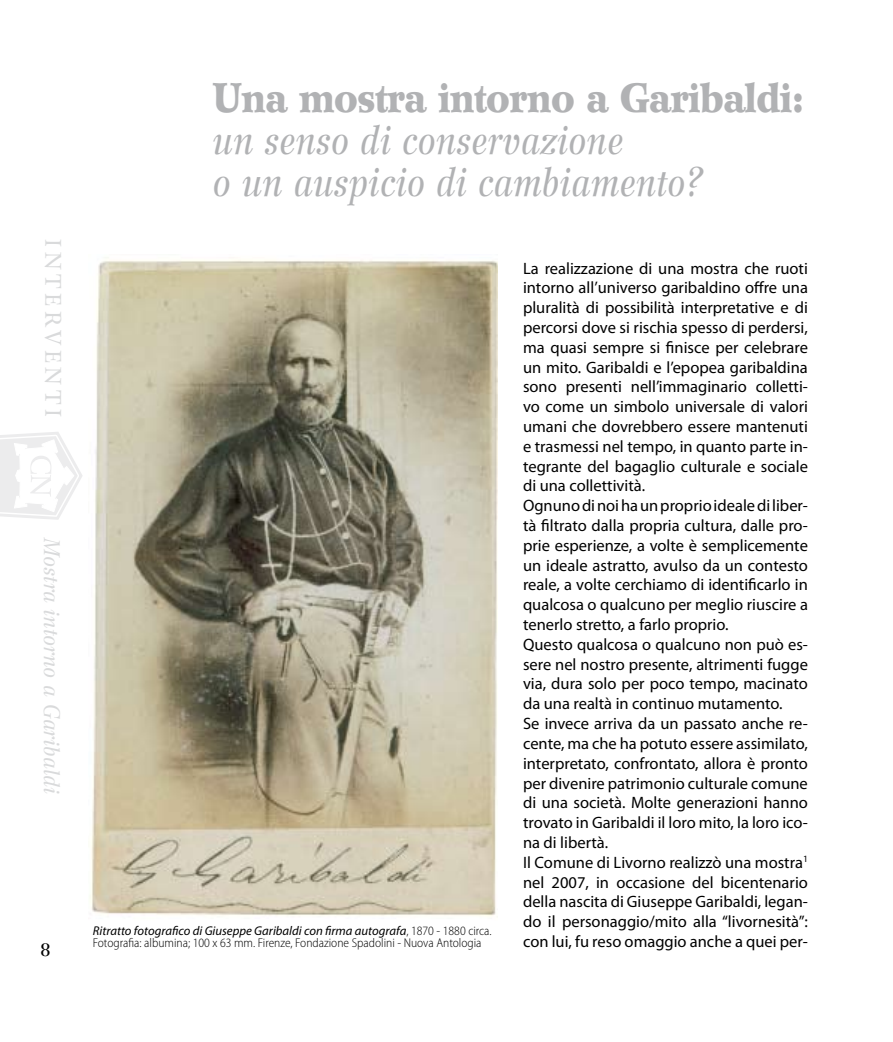
<style>
.page{position:relative;width:893px;height:1042px;background:#fff}
.page>*{position:absolute;margin:0;border:0;box-sizing:border-box;transform-origin:0 0}
.t1{font:italic 41.25px/42px "Wilke LT Std";letter-spacing:-.01em;color:#b1b2b4;scale:.91 1}
.t2{font:900 41.25px "Wilke LT Std";letter-spacing:-.03em;color:#b1b2b4;scale:.86 1}
.t3{font:italic 22.5px "Wilke LT Std";letter-spacing:-.01em;color:#d9dadb}
.t4{font:22.5px "Wilke LT Std";letter-spacing:.2em;color:#d9dadb}
.t5{font:16.5px/19.8px "Myriad Pro";color:#000}
.t6{font:300 semi-condensed 12.75px/12.8px "Myriad Pro";color:#000}
.s1{font-weight:400;font-style:italic;font-stretch:normal}
</style>
<div class="page">
<svg style="left:0;top:432px;width:82px;height:88px"></svg>
<img style="left:90px;top:257px;width:407px;height:660px">
<h2 class="t4" style="left:66px;top:239px;width:179px;rotate:90deg">INTERVENTI</h2>
<h2 class="t3" style="left:66px;top:537px;width:258px;rotate:90deg">Mostra intorno a Garibaldi</h2>
<h1 class="t2" style="left:213px;top:73px;width:690px">Una mostra intorno a Garibaldi:</h1>
<h1 class="t1" style="left:213px;top:119px;width:540px">un senso di conservazione<br>o un auspicio di cambiamento?</h1>
<p class="t6" style="left:93px;top:924px;width:400px"><span class="s1">Ritratto fotografico di Giuseppe Garibaldi con firma autografa</span>, 1870 - 1880 circa.<br>Fotografia: albumina; 100 x 63 mm. Firenze, Fondazione Spadolini - Nuova Antologia</p>
<p class="t5" style="left:523px;top:258px;width:286px">La realizzazione di una mostra che ruoti intorno all’universo garibaldino offre una pluralità di possibilità interpretative e di percorsi dove si rischia spesso di perdersi, ma quasi sempre si finisce per celebrare un mito. Garibaldi e l’epopea garibaldina sono presenti nell’immaginario colletti&shy;vo come un simbolo universale di valori umani che dovrebbero essere mantenuti e trasmessi nel tempo, in quanto parte in&shy;tegrante del bagaglio culturale e sociale di una collettività.<br>Ognuno di noi ha un proprio ideale di liber&shy;tà filtrato dalla propria cultura, dalle pro&shy;prie esperienze, a volte è semplicemente un ideale astratto, avulso da un contesto reale, a volte cerchiamo di identificarlo in qualcosa o qualcuno per meglio riuscire a tenerlo stretto, a farlo proprio.<br>Questo qualcosa o qualcuno non può es&shy;sere nel nostro presente, altrimenti fugge via, dura solo per poco tempo, macinato da una realtà in continuo mutamento.<br>Se invece arriva da un passato anche re&shy;cente, ma che ha potuto essere assimilato, interpretato, confrontato, allora è pronto per divenire patrimonio culturale comune di una società. Molte generazioni hanno trovato in Garibaldi il loro mito, la loro ico&shy;na di libertà.<br>Il Comune di Livorno realizzò una mostra<sup>1 </sup>nel 2007, in occasione del bicentenario della nascita di Giuseppe Garibaldi, legan&shy;do il personaggio/mito alla “livornesità”: con lui, fu reso omaggio anche a quei per-</p>
</div>
